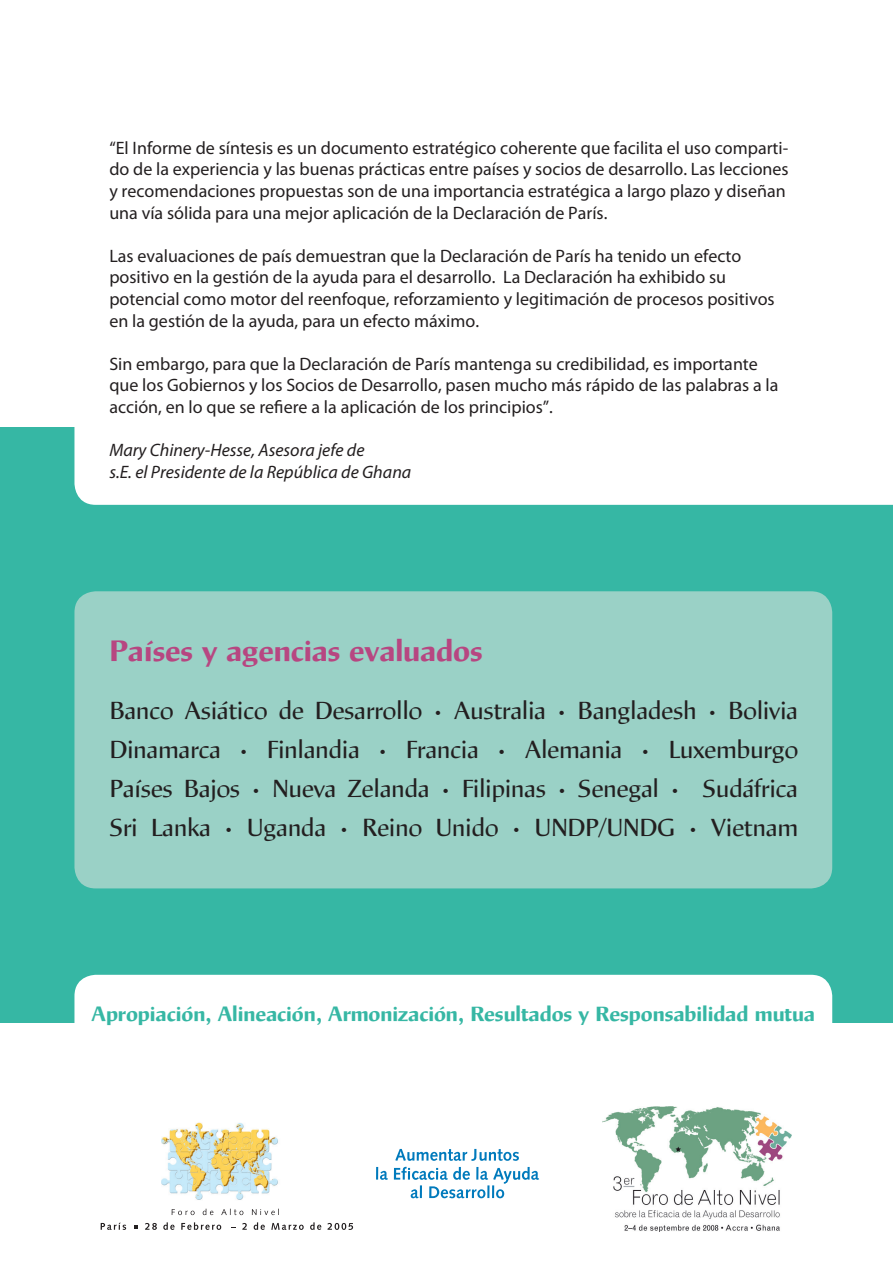
<style>
.page{position:relative;width:893px;height:1263px;background:#fff}
.page>*{position:absolute;margin:0;border:0;box-sizing:border-box;transform-origin:0 0}
.t1{font:600 30px "Mixtra Sansserif";color:#b74681}
.t2{font:25.5px/39px "Mixtra Sansserif";letter-spacing:-.015em;color:#231f20;text-align:justify}
.t3{font:600 21px "Mixtra Sansserif";color:#36b7a4}
.t4{font:18px/21.6px "Myriad Pro";color:#231f20}
.t5{font:italic 18px/21.6px "Myriad Pro";color:#231f20}
</style>
<div class="page">
<div style="left:0;top:427px;width:893px;height:596px;background:#36b7a4"></div>
<div style="left:74px;top:427px;width:819px;height:78px;background:#fff"></div>
<div style="left:74px;top:591px;width:758px;height:297px;background:#9ad1c6;border-radius:21px"></div>
<div style="left:74px;top:975px;width:758px;height:82px;background:#fff;border-radius:21px"></div>
<img style="left:161px;top:1122px;width:117px;height:78px">
<svg style="left:101px;top:1223px;width:25px;height:7px"></svg>
<svg style="left:145px;top:1223px;width:12px;height:7px"></svg>
<svg style="left:163px;top:1222px;width:12px;height:8px"></svg>
<svg style="left:181px;top:1222px;width:40px;height:8px"></svg>
<svg style="left:242px;top:1223px;width:5px;height:7px"></svg>
<svg style="left:254px;top:1222px;width:11px;height:8px"></svg>
<svg style="left:271px;top:1223px;width:33px;height:7px"></svg>
<svg style="left:310px;top:1222px;width:11px;height:8px"></svg>
<svg style="left:327px;top:1223px;width:26px;height:7px"></svg>
<svg style="left:172px;top:1209px;width:23px;height:6px"></svg>
<svg style="left:203px;top:1209px;width:10px;height:6px"></svg>
<svg style="left:221px;top:1209px;width:22px;height:6px"></svg>
<svg style="left:252px;top:1209px;width:27px;height:6px"></svg>
<svg style="left:134px;top:1225px;width:4px;height:4px"></svg>
<img style="left:603px;top:1107px;width:189px;height:124px">
<svg style="left:376px;top:1167px;width:12px;height:13px"></svg>
<svg style="left:394px;top:1149px;width:145px;height:50px"></svg>
<p class="t4" style="left:109px;top:137px;width:681px">“El Informe de síntesis es un documento estratégico coherente que facilita el uso comparti&shy;do de la experiencia y las buenas prácticas entre países y socios de desarrollo. Las lecciones y recomendaciones propuestas son de una importancia estratégica a largo plazo y diseñan una vía sólida para una mejor aplicación de la Declaración de París.</p>
<p class="t4" style="left:109px;top:245px;width:667px">Las evaluaciones de país demuestran que la Declaración de París ha tenido un efecto positivo en la gestión de la ayuda para el desarrollo. La Declaración ha exhibido su potencial como motor del reenfoque, reforzamiento y legitimación de procesos positivos en la gestión de la ayuda, para un efecto máximo.</p>
<p class="t4" style="left:109px;top:353px;width:671px">Sin embargo, para que la Declaración de París mantenga su credibilidad, es importante que los Gobiernos y los Socios de Desarrollo, pasen mucho más rápido de las palabras a la acción, en lo que se refiere a la aplicación de los principios”.</p>
<p class="t5" style="left:109px;top:439px;width:303px">Mary Chinery-Hesse, Asesora jefe de<br>s.E. el Presidente de la República de Ghana</p>
<h1 class="t1" style="left:109px;top:634px;width:375px">Países y agencias evaluados</h1>
<h2 class="t2" style="left:109px;top:691px;width:690px">Banco Asiático de Desarrollo • Australia • Bangladesh • Bolivia Dinamarca • Finlandia • Francia • Alemania • Luxemburgo Países Bajos • Nueva Zelanda • Filipinas • Senegal • Sudáfrica Sri Lanka • Uganda • Reino Unido • UNDP/UNDG • Vietnam</h2>
<p class="t3" style="left:92px;top:1002px;width:725px">Apropiación, Alineación, Armonización, Resultados y Responsabilidad mutua</p>
</div>
